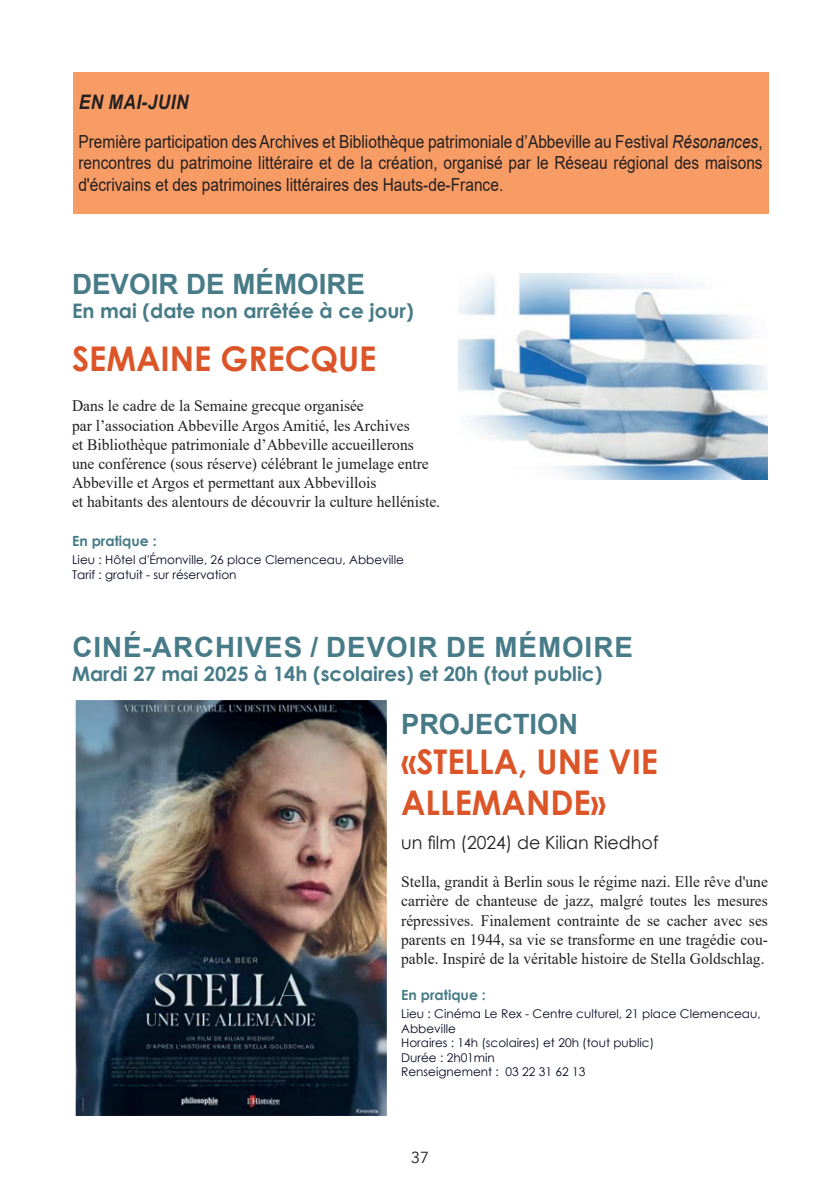
<style>
.page{position:relative;width:840px;height:1191px;background:#fff}
.page>*{position:absolute;margin:0;border:0;box-sizing:border-box;transform-origin:0 0}
.t1{font:700 34px/40.8px "Century Gothic";color:#dc5528}
.t2{font:700 28px "Arial";letter-spacing:.035em;color:#477b87}
.t3{font:700 28px "Arial";color:#477b87}
.t4{font:700 20px "Century Gothic";color:#467b87}
.t5{font:italic 700 20px "Arial";letter-spacing:.035em;color:#231f20;scale:.86 1}
.t6{font:18px/21.6px "Arial";color:#231f20;text-align:justify;scale:.86 1}
.t7{font:18px "Century Gothic";color:#231f20}
.t8{font:16px/19.2px "Times New Roman";color:#231f20}
.t9{font:16px "Avenir Next";color:#231f20}
.t10{font:700 14px "Century Gothic";color:#477b87}
.t11{font:12px/14.4px "Century Gothic";color:#030821}
.s1{font-style:italic}
</style>
<div class="page">
<img style="left:458px;top:273px;width:309px;height:206px">
<img style="left:77px;top:701px;width:308px;height:414px">
<div style="left:73px;top:697px;width:316px;height:422px;border:3px solid #fff"></div>
<div style="left:73px;top:72px;width:695px;height:142px;background:#f89c65"></div>
<p class="t5" style="left:79px;top:89px;width:129px">EN MAI-JUIN</p>
<p class="t6" style="left:78px;top:131px;width:796px">Première participation des Archives et Bibliothèque patrimoniale d’Abbeville au Festival <span class="s1">Résonances</span>, rencontres du patrimoine littéraire et de la création, organisé par le Réseau régional des maisons d'écrivains et des patrimoines littéraires des Hauts-de-France.</p>
<h2 class="t3" style="left:72px;top:264px;width:294px">DEVOIR DE MÉMOIRE</h2>
<p class="t4" style="left:72px;top:295px;width:343px">En mai (date non arrêtée à ce jour)</p>
<h1 class="t1" style="left:72px;top:336px;width:306px">SEMAINE GRECQUE</h1>
<p class="t8" style="left:72px;top:396px;width:369px">Dans le cadre de la Semaine grecque organisée<br>par l’association Abbeville Argos Amitié, les Archives<br>et Bibliothèque patrimoniale d’Abbeville accueillerons une conférence (sous réserve) célébrant le jumelage entre Abbeville et Argos et permettant aux Abbevillois<br>et habitants des alentours de découvrir la culture helléniste.</p>
<p class="t10" style="left:72px;top:530px;width:86px">En pratique :</p>
<p class="t11" style="left:72px;top:552px;width:333px">Lieu : Hôtel d'Émonville, 26 place Clemenceau, Abbeville<br>Tarif : gratuit - sur réservation</p>
<h2 class="t2" style="left:72px;top:627px;width:561px">CINÉ-ARCHIVES / DEVOIR DE MÉMOIRE</h2>
<p class="t4" style="left:72px;top:658px;width:531px">Mardi 27 mai 2025 à 14h (scolaires) et 20h (tout public)</p>
<h2 class="t3" style="left:401px;top:704px;width:178px">PROJECTION</h2>
<h1 class="t1" style="left:401px;top:740px;width:258px">«STELLA, UNE VIE<br>ALLEMANDE»</h1>
<p class="t7" style="left:401px;top:829px;width:259px">un film (2024) de Kilian Riedhof</p>
<p class="t8" style="left:401px;top:871px;width:368px;text-align:justify">Stella, grandit à Berlin sous le régime nazi. Elle rêve d'une carrière de chanteuse de jazz, malgré toutes les mesures répressives. Finalement contrainte de se cacher avec ses parents en 1944, sa vie se transforme en une tragédie cou&shy;pable. Inspiré de la véritable histoire de Stella Goldschlag.</p>
<p class="t10" style="left:401px;top:984px;width:86px">En pratique :</p>
<p class="t11" style="left:401px;top:1006px;width:361px">Lieu : Cinéma Le Rex - Centre culturel, 21 place Clemenceau,<br>Abbeville<br>Horaires : 14h (scolaires) et 20h (tout public)<br>Durée : 2h01min<br>Renseignement : 03 22 31 62 13</p>
<p class="t9" style="left:410px;top:1143px;width:20px">37</p>
</div>
